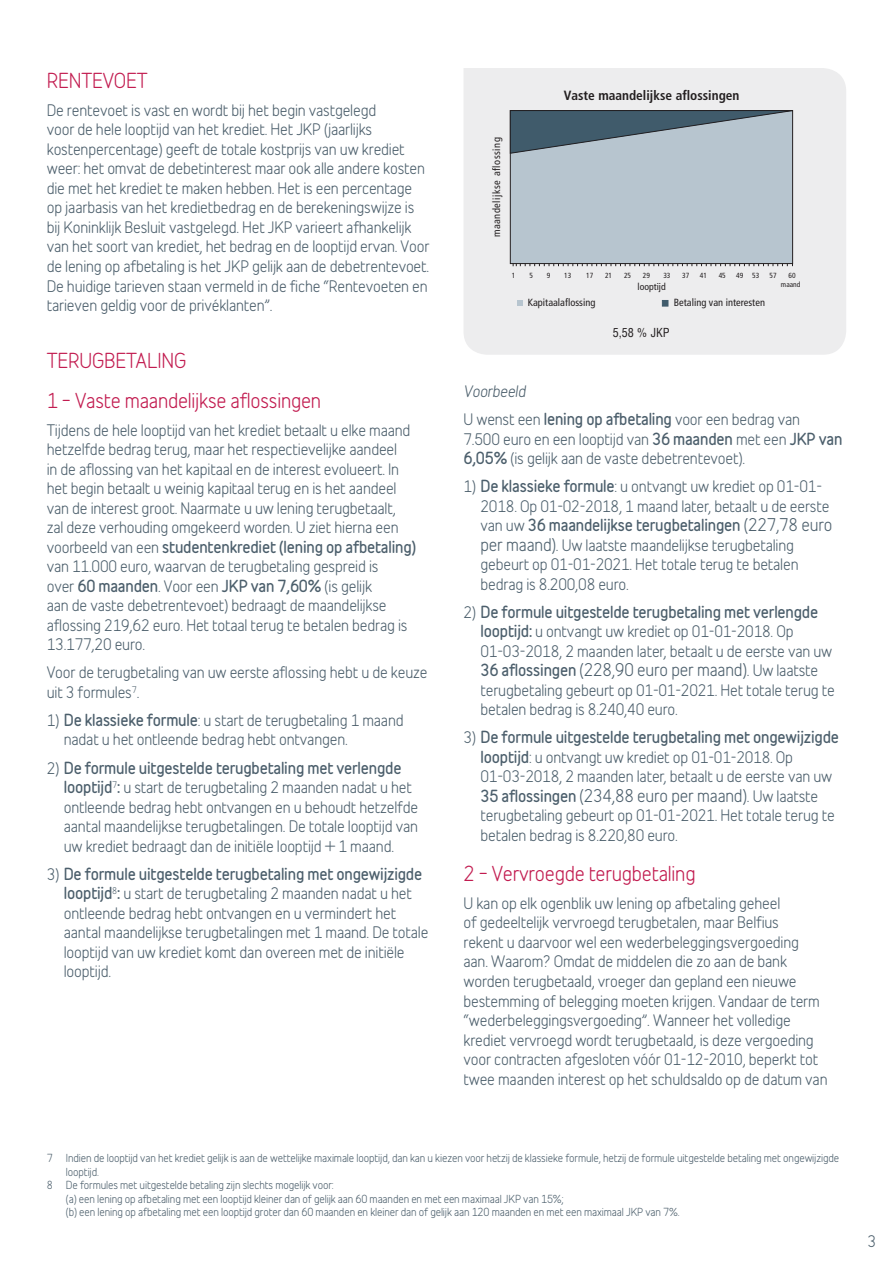
<style>
.page{position:relative;width:893px;height:1263px;background:#fff}
.page>*{position:absolute;margin:0;border:0;box-sizing:border-box;transform-origin:0 0}
.t1{font:19.5px/40.3px "Belfius Alternative";letter-spacing:-.01em;color:#c21c50}
.t2{font:16.5px "Belfius Alternative";letter-spacing:-.01em;color:#4c5f6c}
.t3{font:15px/19.5px "Belfius Alternative";letter-spacing:-.01em;color:#4c5f6c}
.t4{font:700 condensed 13.35px "Frutiger";color:#231f20}
.t5{font:condensed 12.15px "Helvetica";color:#231f20}
.t6{font:10.5px "Belfius Alternative";letter-spacing:-.01em;color:#4c5f6c}
.t7{font:condensed 10.35px "Frutiger";color:#231f20}
.t8{font:condensed 10.35px "Frutiger";letter-spacing:.05em;color:#231f20}
.t9{font:condensed 9.75px "Frutiger";color:#231f20}
.t10{font:condensed 7.35px/8.9px "Frutiger";color:#231f20;text-align:center}
.s1{font-weight:700}
.s2{font-style:italic}
.s3{font-size:16.5px}
.s4{font-weight:700;font-size:15px}
.s5{font-size:15px}
</style>
<div class="page">
<div style="left:464px;top:68px;width:382px;height:287px;background:#ededee"></div>
<div style="left:510px;top:110px;width:283px;height:154px;background:#b7c5cf;border:1px solid #231f20"></div>
<svg style="left:517px;top:300px;width:6px;height:5px"></svg>
<svg style="left:662px;top:300px;width:6px;height:6px"></svg>
<svg style="left:510px;top:110px;width:287px;height:44px"></svg>
<svg style="left:513px;top:264px;width:280px;height:2px"></svg>
<h1 class="t1" style="left:47px;top:58px;width:103px">RENTEVOET</h1>
<p class="t3" style="left:47px;top:99px;width:384px">De rentevoet is vast en wordt bij het begin vastgelegd<br>voor de hele looptijd van het krediet. Het JKP (jaarlijks kostenpercentage) geeft de totale kostprijs van uw krediet weer: het omvat de debetinterest maar ook alle andere kosten die met het krediet te maken hebben. Het is een percentage op jaarbasis van het kredietbedrag en de berekeningswijze is bij Koninklijk Besluit vastgelegd. Het JKP varieert afhankelijk van het soort van krediet, het bedrag en de looptijd ervan. Voor de lening op afbetaling is het JKP gelijk aan de debetrentevoet.<br>De huidige tarieven staan vermeld in de fiche “Rentevoeten en tarieven geldig voor de privéklanten”.</p>
<h1 class="t1" style="left:47px;top:338px;width:276px">TERUGBETALING<br>1 – Vaste maandelijkse aflossingen</h1>
<p class="t3" style="left:47px;top:419px;width:371px">Tijdens de hele looptijd van het krediet betaalt u elke maand hetzelfde bedrag terug, maar het respectievelijke aandeel<br>in de aflossing van het kapitaal en de interest evolueert. In het begin betaalt u weinig kapitaal terug en is het aandeel van de interest groot. Naarmate u uw lening terugbetaalt, zal deze verhouding omgekeerd worden. U ziet hierna een voorbeeld van een <span class="s1">studentenkrediet (lening op afbetaling) </span>van 11.000 euro, waarvan de terugbetaling gespreid is<br>over <span class="s1">60 maanden</span>. Voor een <span class="s1">JKP van 7,60%</span> (is gelijk<br>aan de vaste debetrentevoet) bedraagt de maandelijkse aflossing 219,62 euro. Het totaal terug te betalen bedrag is 13.177,20 euro.</p>
<p class="t3" style="left:47px;top:661px;width:382px">Voor de terugbetaling van uw eerste aflossing hebt u de keuze uit 3 formules<sup>7</sup>.</p>
<p class="t3" style="left:64px;top:709px;width:341px;text-indent:-17px">1) <span class="s1">De klassieke formule</span>: u start de terugbetaling 1 maand nadat u het ontleende bedrag hebt ontvangen.</p>
<p class="t3" style="left:64px;top:756px;width:356px;text-indent:-17px">2) <span class="s1">De formule uitgestelde terugbetaling met verlengde looptijd</span><sup>7</sup><span class="s1">:</span> u start de terugbetaling 2 maanden nadat u het ontleende bedrag hebt ontvangen en u behoudt hetzelfde aantal maandelijkse terugbetalingen. De totale looptijd van uw krediet bedraagt dan de initiële looptijd + 1 maand.</p>
<p class="t3" style="left:64px;top:862px;width:366px;text-indent:-17px">3) <span class="s1">De formule uitgestelde terugbetaling met ongewijzigde looptijd</span><sup>8</sup><span class="s1">:</span> u start de terugbetaling 2 maanden nadat u het ontleende bedrag hebt ontvangen en u vermindert het aantal maandelijkse terugbetalingen met 1 maand. De totale looptijd van uw krediet komt dan overeen met de initiële looptijd.</p>
<p class="t8" style="left:490px;top:237px;width:102px;rotate:-90deg">maandelijkse aflossing</p>
<p class="t4" style="left:564px;top:87px;width:177px">Vaste maandelijkse aflossingen</p>
<p class="t10" style="left:512px;top:271px;width:5px">1</p>
<p class="t10" style="left:529px;top:271px;width:5px">5</p>
<p class="t10" style="left:547px;top:271px;width:5px">9</p>
<p class="t10" style="left:564px;top:271px;width:9px">13</p>
<p class="t10" style="left:586px;top:271px;width:9px">17</p>
<p class="t10" style="left:605px;top:271px;width:9px">21</p>
<p class="t10" style="left:624px;top:271px;width:9px">25</p>
<p class="t10" style="left:643px;top:271px;width:9px">29</p>
<p class="t10" style="left:663px;top:271px;width:9px">33</p>
<p class="t10" style="left:682px;top:271px;width:9px">37</p>
<p class="t10" style="left:700px;top:271px;width:9px">41</p>
<p class="t10" style="left:719px;top:271px;width:9px">45</p>
<p class="t10" style="left:736px;top:271px;width:25px">49 53</p>
<p class="t10" style="left:770px;top:271px;width:9px">57</p>
<p class="t10" style="left:781px;top:271px;width:21px">60 maand</p>
<p class="t9" style="left:638px;top:281px;width:30px">looptijd</p>
<p class="t7" style="left:528px;top:296px;width:69px">Kapitaalaflossing</p>
<p class="t7" style="left:674px;top:296px;width:93px">Betaling van interesten</p>
<p class="t5" style="left:613px;top:325px;width:58px">5,58 % JKP</p>
<p class="t3" style="left:463px;top:376px;width:338px;line-height:28px"><span class="s2">Voorbeeld<br></span>U wenst een <span class="s1">lening op afbetaling</span> voor een bedrag van</p>
<p class="t3" style="left:463px;top:427px;width:380px">7.500 euro en een looptijd van <span class="s1">36 maanden</span> met een <span class="s1">JKP van<br>6,05%</span> (is gelijk aan de vaste debetrentevoet).</p>
<p class="t3" style="left:480px;top:475px;width:353px;text-indent:-17px">1) <span class="s1">De klassieke formule</span>: u ontvangt uw krediet op 01-01- 2018. Op 01-02-2018, 1 maand later, betaalt u de eerste van uw <span class="s1">36 maandelijkse terugbetalingen</span> <span class="s3">(227,78 euro per maand)</span>. Uw laatste maandelijkse terugbetaling gebeurt op 01-01-2021. Het totale terug te betalen bedrag is 8.200,08 euro.</p>
<p class="t3" style="left:480px;top:600px;width:353px;text-indent:-17px">2) <span class="s1">De formule uitgestelde terugbetaling met verlengde looptijd:</span> u ontvangt uw krediet op 01-01-2018. Op<br>01-03-2018, 2 maanden later, betaalt u de eerste van uw</p>
<p class="t2" style="left:480px;top:656px;width:339px"><span class="s4">36 aflossingen</span> (228,90 euro per maand)<span class="s5">. Uw laatste</span></p>
<p class="t3" style="left:480px;top:678px;width:356px">terugbetaling gebeurt op 01-01-2021. Het totale terug te betalen bedrag is 8.240,40 euro.</p>
<p class="t3" style="left:480px;top:726px;width:360px;text-indent:-17px">3) <span class="s1">De formule uitgestelde terugbetaling met ongewijzigde looptijd</span>: u ontvangt uw krediet op 01-01-2018. Op<br>01-03-2018, 2 maanden later, betaalt u de eerste van uw</p>
<p class="t2" style="left:480px;top:781px;width:339px"><span class="s4">35 aflossingen</span> (234,88 euro per maand)<span class="s5">. Uw laatste</span></p>
<p class="t3" style="left:480px;top:804px;width:356px">terugbetaling gebeurt op 01-01-2021. Het totale terug te betalen bedrag is 8.220,80 euro.</p>
<h1 class="t1" style="left:463px;top:851px;width:234px">2 – Vervroegde terugbetaling</h1>
<p class="t3" style="left:463px;top:892px;width:366px">U kan op elk ogenblik uw lening op afbetaling geheel<br>of gedeeltelijk vervroegd terugbetalen, maar Belfius<br>rekent u daarvoor wel een wederbeleggingsvergoeding<br>aan. Waarom? Omdat de middelen die zo aan de bank worden terugbetaald, vroeger dan gepland een nieuwe bestemming of belegging moeten krijgen. Vandaar de term “wederbeleggingsvergoeding”. Wanneer het volledige krediet vervroegd wordt terugbetaald, is deze vergoeding voor contracten afgesloten vóór 01-12-2010, beperkt tot twee maanden interest op het schuldsaldo op de datum van</p>
<p class="t6" style="left:47px;top:1149px;width:794px">7 Indien de looptijd van het krediet gelijk is aan de wettelijke maximale looptijd, dan kan u kiezen voor hetzij de klassieke formule, hetzij de formule uitgestelde betaling met ongewijzigde</p>
<p class="t6" style="left:66px;top:1163px;width:35px">looptijd.</p>
<p class="t6" style="left:47px;top:1176px;width:288px">8 De formules met uitgestelde betaling zijn slechts mogelijk voor:</p>
<p class="t6" style="left:66px;top:1190px;width:499px">(a) een lening op afbetaling met een looptijd kleiner dan of gelijk aan 60 maanden en met een maximaal JKP van 15%;</p>
<p class="t6" style="left:66px;top:1203px;width:615px">(b) een lening op afbetaling met een looptijd groter dan 60 maanden en kleiner dan of gelijk aan 120 maanden en met een maximaal JKP van 7%.</p>
<p class="t3" style="left:867px;top:1230px;width:10px">3</p>
</div>
